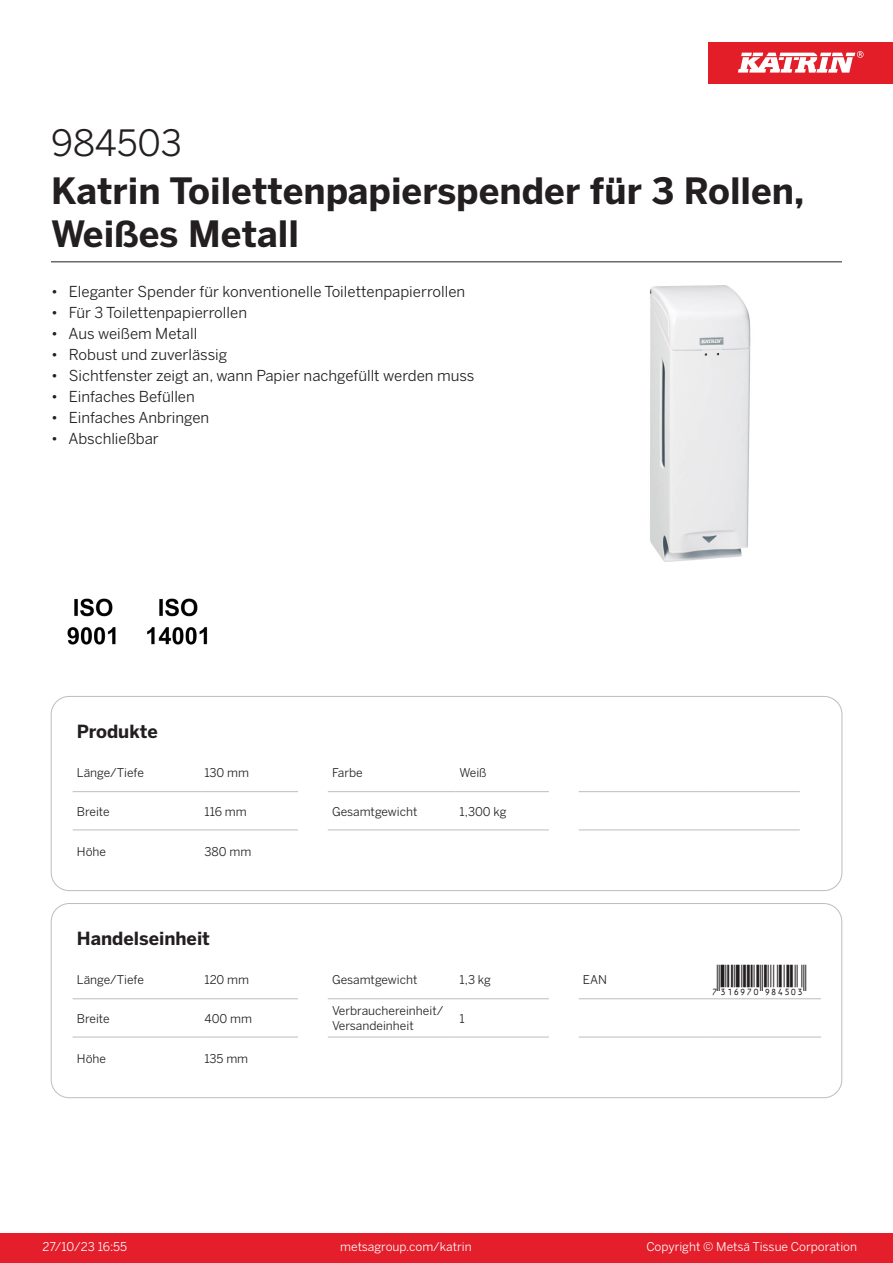
<style>
.page{position:relative;width:893px;height:1263px;background:#fff}
.page>*{position:absolute;margin:0;border:0;box-sizing:border-box;transform-origin:0 0}
.Product_Name{font:700 36px/43.2px "Benton Sans";color:#231f20}
.External_material_co{font:36px "Benton Sans";color:#231f20}
.T_EAN{font:30px "Viisas EAN Matala";color:#231f20}
.T_TableHeader{font:700 18px "Benton Sans";color:#231f20}
.MarketingBullets{font:15px "Benton Sans";color:#231f20}
.T_TableBody{font:12px/14.4px "Benton Sans";color:#231f20}
.t1{font:12px "Benton Sans";color:#fff}
</style>
<div class="page">
<div style="left:0;top:1233px;width:893px;height:30px;background:#e41e2b"></div>
<div style="left:708px;top:43px;width:185px;height:41px;background:#e31e28"></div>
<svg style="left:738px;top:51px;width:126px;height:22px"></svg>
<hr style="left:73px;top:791px;width:127px;height:1px;background:#bcbdc0">
<hr style="left:200px;top:791px;width:98px;height:1px;background:#bcbdc0">
<hr style="left:328px;top:791px;width:127px;height:1px;background:#bcbdc0">
<hr style="left:455px;top:791px;width:94px;height:1px;background:#bcbdc0">
<hr style="left:579px;top:791px;width:127px;height:1px;background:#bcbdc0">
<hr style="left:706px;top:791px;width:94px;height:1px;background:#bcbdc0">
<hr style="left:73px;top:830px;width:127px;height:1px;background:#bcbdc0">
<hr style="left:200px;top:830px;width:98px;height:1px;background:#bcbdc0">
<hr style="left:328px;top:830px;width:127px;height:1px;background:#bcbdc0">
<hr style="left:455px;top:830px;width:94px;height:1px;background:#bcbdc0">
<hr style="left:579px;top:830px;width:127px;height:1px;background:#bcbdc0">
<hr style="left:706px;top:830px;width:94px;height:1px;background:#bcbdc0">
<div style="left:51px;top:696px;width:791px;height:195px;border:1px solid #bcbdc0;border-radius:18px"></div>
<hr style="left:73px;top:998px;width:127px;height:1px;background:#bcbdc0">
<hr style="left:200px;top:998px;width:98px;height:1px;background:#bcbdc0">
<hr style="left:328px;top:998px;width:127px;height:1px;background:#bcbdc0">
<hr style="left:455px;top:998px;width:94px;height:1px;background:#bcbdc0">
<hr style="left:579px;top:998px;width:127px;height:1px;background:#bcbdc0">
<hr style="left:706px;top:998px;width:115px;height:1px;background:#bcbdc0">
<hr style="left:73px;top:1037px;width:127px;height:1px;background:#bcbdc0">
<hr style="left:200px;top:1037px;width:98px;height:1px;background:#bcbdc0">
<hr style="left:328px;top:1037px;width:127px;height:1px;background:#bcbdc0">
<hr style="left:455px;top:1037px;width:94px;height:1px;background:#bcbdc0">
<hr style="left:579px;top:1037px;width:127px;height:1px;background:#bcbdc0">
<hr style="left:706px;top:1037px;width:115px;height:1px;background:#bcbdc0">
<div style="left:51px;top:903px;width:791px;height:195px;border:1px solid #bcbdc0;border-radius:18px"></div>
<img style="left:650px;top:286px;width:101px;height:275px">
<img style="left:67px;top:598px;width:49px;height:47px">
<img style="left:147px;top:598px;width:61px;height:47px">
<hr style="left:51px;top:261px;width:791px;height:1px;background:#231f20">
<p class="External_material_co" style="left:51px;top:121px;width:132px">984503</p>
<p class="Product_Name" style="left:51px;top:170px;width:755px">Katrin Toilettenpapierspender für 3 Rollen,<br>Weißes Metall</p>
<p class="MarketingBullets" style="left:51px;top:282px;width:416px">• Eleganter Spender für konventionelle Toilettenpapierrollen</p>
<p class="MarketingBullets" style="left:51px;top:303px;width:198px">• Für 3 Toilettenpapierrollen</p>
<p class="MarketingBullets" style="left:51px;top:324px;width:148px">• Aus weißem Metall</p>
<p class="MarketingBullets" style="left:51px;top:345px;width:178px">• Robust und zuverlässig</p>
<p class="MarketingBullets" style="left:51px;top:366px;width:425px">• Sichtfenster zeigt an, wann Papier nachgefüllt werden muss</p>
<p class="MarketingBullets" style="left:51px;top:387px;width:145px">• Einfaches Befüllen</p>
<p class="MarketingBullets" style="left:51px;top:408px;width:160px">• Einfaches Anbringen</p>
<p class="MarketingBullets" style="left:51px;top:429px;width:109px">• Abschließbar</p>
<p class="T_TableHeader" style="left:77px;top:720px;width:82px">Produkte</p>
<p class="T_TableBody" style="left:77px;top:766px;width:68px">Länge/Tiefe</p>
<p class="T_TableBody" style="left:204px;top:766px;width:46px">130 mm</p>
<p class="T_TableBody" style="left:332px;top:766px;width:32px">Farbe</p>
<p class="T_TableBody" style="left:460px;top:766px;width:29px">Weiß</p>
<p class="T_TableBody" style="left:77px;top:804px;width:34px">Breite</p>
<p class="T_TableBody" style="left:204px;top:804px;width:44px">116 mm</p>
<p class="T_TableBody" style="left:332px;top:804px;width:87px">Gesamtgewicht</p>
<p class="T_TableBody" style="left:460px;top:804px;width:49px">1,300 kg</p>
<p class="T_TableBody" style="left:77px;top:844px;width:31px">Höhe</p>
<p class="T_TableBody" style="left:204px;top:844px;width:48px">380 mm</p>
<p class="T_TableHeader" style="left:77px;top:927px;width:135px">Handelseinheit</p>
<p class="T_TableBody" style="left:77px;top:973px;width:68px">Länge/Tiefe</p>
<p class="T_TableBody" style="left:204px;top:973px;width:46px">120 mm</p>
<p class="T_TableBody" style="left:332px;top:973px;width:87px">Gesamtgewicht</p>
<p class="T_TableBody" style="left:460px;top:973px;width:33px">1,3 kg</p>
<p class="T_TableBody" style="left:583px;top:973px;width:26px">EAN</p>
<p class="T_EAN" style="left:710px;top:964px;width:97px">*7316970984503*</p>
<p class="T_TableBody" style="left:77px;top:1011px;width:34px">Breite</p>
<p class="T_TableBody" style="left:204px;top:1011px;width:49px">400 mm</p>
<p class="T_TableBody" style="left:332px;top:1004px;width:113px">Verbrauchereinheit/<br>Versandeinheit</p>
<p class="T_TableBody" style="left:460px;top:1011px;width:7px">1</p>
<p class="T_TableBody" style="left:77px;top:1051px;width:31px">Höhe</p>
<p class="T_TableBody" style="left:204px;top:1051px;width:45px">135 mm</p>
<p class="t1" style="left:43px;top:1239px;width:86px">27/10/23 16:55</p>
<p class="t1" style="left:340px;top:1239px;width:133px">metsagroup.com/katrin</p>
<p class="t1" style="left:646px;top:1239px;width:212px">Copyright © Metsä Tissue Corporation</p>
</div>
